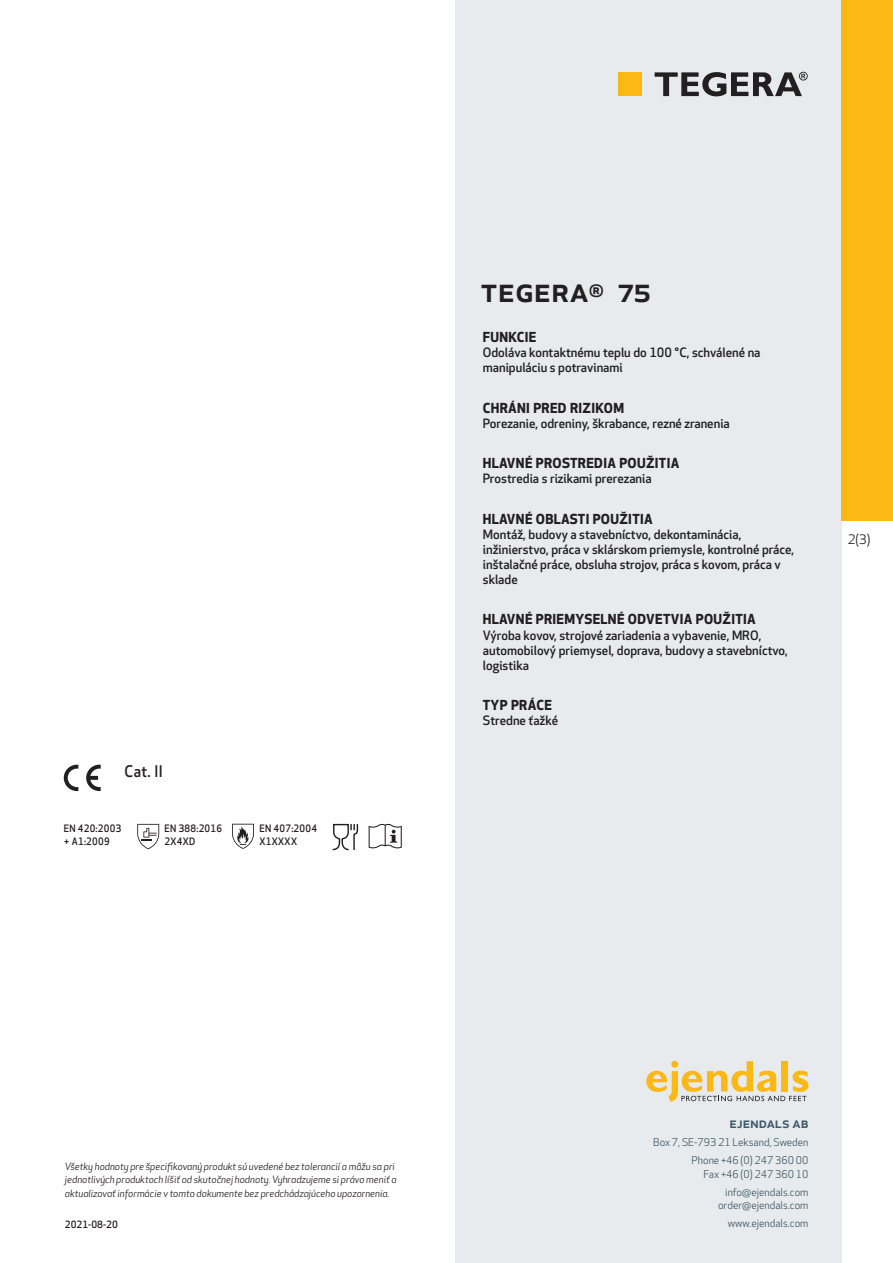
<style>
.page{position:relative;width:893px;height:1263px;background:#fff}
.page>*{position:absolute;margin:0;border:0;box-sizing:border-box;transform-origin:0 0}
.prodname{font:500 34.5px "Apex New";color:#231f20}
.t1{font:500 15.6px "Apex New";color:#231f20;scale:.95 1}
.t2{font:500 15px "Apex New";color:#405968}
.Funktion_body{font:700 13.5px "Apex New";letter-spacing:.025em;color:#231f20}
.t3{font:12.75px "Apex New";color:#231f20}
.Funktion_body-2{font:500 12.6px/15px "Apex New";color:#231f20}
.t4{font:10.5px/18px "Apex New";color:#405968;text-align:right}
.PictogramText{font:500 10.05px/13.5px "Apex New";letter-spacing:.025em;color:#231f20;scale:.95 1}
.t5{font:italic 9.75px/13.5px "Apex New";color:#231f20}
.t6{font:500 9.75px "Apex New";color:#231f20}
</style>
<div class="page">
<div style="left:455px;top:0;width:387px;height:1263px;background:#e8ebee"></div>
<svg style="left:646px;top:1061px;width:162px;height:40px"></svg>
<div style="left:842px;top:0;width:51px;height:520px;background:#fcb814"></div>
<div style="left:618px;top:72px;width:24px;height:24px;background:#fcb814"></div>
<svg style="left:655px;top:72px;width:153px;height:24px"></svg>
<svg style="left:86px;top:765px;width:15px;height:26px"></svg>
<svg style="left:64px;top:765px;width:14px;height:26px"></svg>
<svg style="left:137px;top:824px;width:22px;height:25px"></svg>
<svg style="left:232px;top:824px;width:22px;height:25px"></svg>
<svg style="left:333px;top:824px;width:25px;height:26px"></svg>
<svg style="left:369px;top:824px;width:33px;height:24px"></svg>
<p class="t1" style="left:125px;top:761px;width:42px">Cat. II</p>
<p class="PictogramText" style="left:64px;top:821px;width:62px">EN 420:2003 + A1:2009</p>
<p class="PictogramText" style="left:165px;top:821px;width:62px">EN 388:2016</p>
<p class="PictogramText" style="left:165px;top:834px;width:34px">2X4XD</p>
<p class="PictogramText" style="left:259px;top:821px;width:62px">EN 407:2004</p>
<p class="PictogramText" style="left:259px;top:834px;width:41px">X1XXXX</p>
<p class="prodname" style="left:480px;top:266px;width:172px">TEGERA<sup>®</sup> 75</p>
<p class="Funktion_body" style="left:483px;top:327px;width:55px">FUNKCIE</p>
<p class="Funktion_body-2" style="left:483px;top:345px;width:279px">Odoláva kontaktnému teplu do 100 °C, schválené na manipuláciu s potravinami</p>
<p class="Funktion_body" style="left:483px;top:398px;width:143px">CHRÁNI PRED RIZIKOM</p>
<p class="Funktion_body-2" style="left:483px;top:415px;width:248px">Porezanie, odreniny, škrabance, rezné zranenia</p>
<p class="Funktion_body" style="left:483px;top:453px;width:198px">HLAVNÉ PROSTREDIA POUŽITIA</p>
<p class="Funktion_body-2" style="left:483px;top:471px;width:170px">Prostredia s rizikami prerezania</p>
<p class="Funktion_body" style="left:483px;top:509px;width:171px">HLAVNÉ OBLASTI POUŽITIA</p>
<p class="Funktion_body-2" style="left:483px;top:526px;width:313px">Montáž, budovy a stavebníctvo, dekontaminácia, inžinierstvo, práca v sklárskom priemysle, kontrolné práce, inštalačné práce, obsluha strojov, práca s kovom, práca v sklade</p>
<p class="Funktion_body" style="left:483px;top:610px;width:274px">HLAVNÉ PRIEMYSELNÉ ODVETVIA POUŽITIA</p>
<p class="Funktion_body-2" style="left:483px;top:627px;width:307px">Výroba kovov, strojové zariadenia a vybavenie, MRO, automobilový priemysel, doprava, budovy a stavebníctvo, logistika</p>
<p class="Funktion_body" style="left:483px;top:695px;width:71px">TYP PRÁCE</p>
<p class="Funktion_body-2" style="left:483px;top:713px;width:77px">Stredne ťažké</p>
<p class="t3" style="left:848px;top:531px;width:24px">2(3)</p>
<p class="t5" style="left:65px;top:1159px;width:333px">Všetky hodnoty pre špecifikovaný produkt sú uvedené bez tolerancií a môžu sa pri jednotlivých produktoch líšiť od skutočnej hodnoty. Vyhradzujeme si právo meniť a aktualizovať informácie v tomto dokumente bez predchádzajúceho upozornenia.</p>
<p class="t6" style="left:65px;top:1218px;width:54px">2021-08-20</p>
<p class="t2" style="left:729px;top:1113px;width:80px">ejendals ab</p>
<p class="t4" style="left:653px;top:1133px;width:157px">Box 7, SE-793 21 Leksand, Sweden<br>Phone +46 (0) 247 360 00</p>
<p class="t4" style="left:703px;top:1165px;width:107px">Fax +46 (0) 247 360 10 info@ejendals.com</p>
<p class="t4" style="left:718px;top:1196px;width:92px">order@ejendals.com</p>
<p class="t4" style="left:728px;top:1215px;width:82px">www.ejendals.com</p>
</div>
